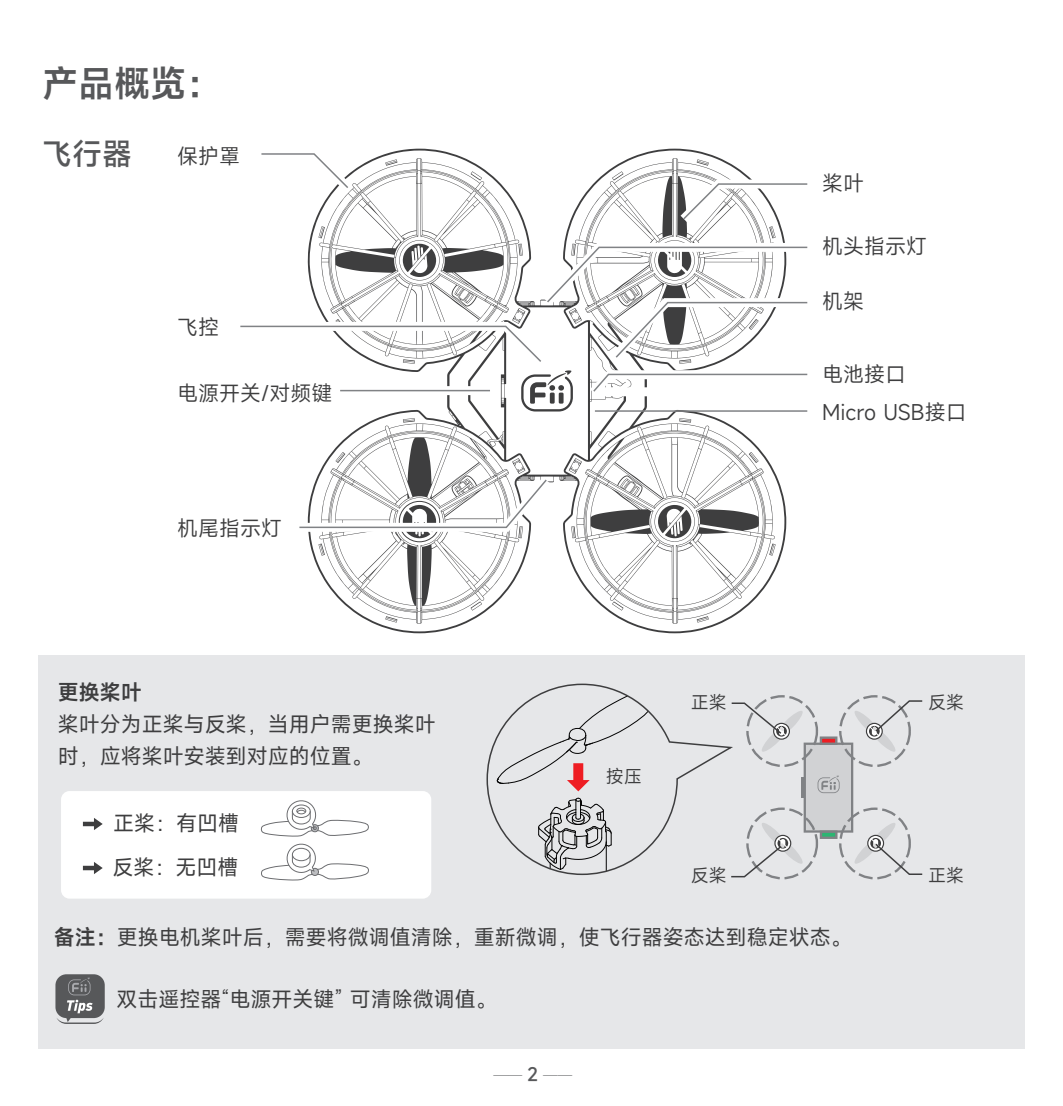
<style>
.page{position:relative;width:1063px;height:1106px;background:#fff}
.page>*{position:absolute;margin:0;border:0;box-sizing:border-box;transform-origin:0 0}
.t1{font:600 36px "Mi Sans";color:#57585a}
.t2{font:500 30px "Mi Sans";color:#57585a}
.t3{font:21px/32.4px "Mi Sans";color:#3e3e3f}
.t4{font:21px/37.2px "Mi Sans";color:#3e3e3f}
.t5{font:600 21px "Mi Sans";color:#3e3e3f}
.t6{font:18px "Mi Sans";color:#3e3e3f}
.t7{font:200 14.4px "Mi Sans";color:#57585a}
.s1{font-weight:600}
.s2{font-weight:500;font-size:18px}
</style>
<div class="page">
<svg style="left:373px;top:411px;width:413px;height:222px"></svg>
<svg style="left:569px;top:418px;width:207px;height:205px"></svg>
<svg style="left:299px;top:418px;width:260px;height:205px"></svg>
<hr style="left:595px;top:410px;width:212px;height:2px;background:#808285">
<svg style="left:240px;top:148px;width:568px;height:263px"></svg>
<hr style="left:340px;top:390px;width:150px;height:1px;background:#808285">
<div style="left:38px;top:655px;width:987px;height:393px;background:#e6e7e9"></div>
<div style="left:61px;top:791px;width:370px;height:107px;background:#fff;border-radius:8px"></div>
<div style="left:804px;top:742px;width:49px;height:90px;background:#d1d2d4;border:2px solid #808285"></div>
<div style="left:820px;top:736px;width:17px;height:9px;background:#ee1d23;border:2px solid #808285"></div>
<div style="left:820px;top:830px;width:18px;height:9px;background:#2bb572;border:2px solid #808285"></div>
<svg style="left:818px;top:775px;width:22px;height:18px"></svg>
<hr style="left:801px;top:777px;width:4px;height:21px;background:#808285">
<div style="left:839px;top:695px;width:72px;height:72px;border:2px dashed #808285;border-radius:50%"></div>
<div style="left:746px;top:695px;width:72px;height:72px;border:2px dashed #808285;border-radius:50%"></div>
<div style="left:839px;top:807px;width:72px;height:72px;border:2px dashed #808285;border-radius:50%"></div>
<div style="left:746px;top:807px;width:72px;height:72px;border:2px dashed #808285;border-radius:50%"></div>
<svg style="left:733px;top:701px;width:71px;height:52px"></svg>
<svg style="left:731px;top:821px;width:73px;height:57px"></svg>
<svg style="left:853px;top:699px;width:70px;height:54px"></svg>
<svg style="left:853px;top:821px;width:70px;height:54px"></svg>
<svg style="left:260px;top:800px;width:109px;height:80px"></svg>
<svg style="left:486px;top:683px;width:247px;height:192px"></svg>
<svg style="left:83px;top:818px;width:20px;height:12px"></svg>
<svg style="left:83px;top:862px;width:20px;height:12px"></svg>
<div style="left:55px;top:974px;width:50px;height:44px;background:#57585a;border-radius:11px"></div>
<svg style="left:56px;top:977px;width:48px;height:46px"></svg>
<h1 class="t1" style="left:42px;top:59px;width:181px">产品概览：</h1>
<h2 class="t2" style="left:42px;top:134px;width:91px">飞行器</h2>
<p class="t4" style="left:177px;top:137px;width:65px">保护罩</p>
<p class="t4" style="left:177px;top:308px;width:44px">飞控</p>
<p class="t4" style="left:177px;top:374px;width:157px">电源开关/对频键</p>
<p class="t4" style="left:177px;top:509px;width:107px">机尾指示灯</p>
<p class="t5" style="left:58px;top:677px;width:86px">更换桨叶</p>
<p class="t3" style="left:58px;top:707px;width:380px">桨叶分为正桨与反桨，当用户需更换桨叶时，应将桨叶安装到对应的位置。</p>
<p class="t3" style="left:112px;top:800px;width:128px;line-height:44.4px">正桨：有凹槽反桨：无凹槽</p>
<p class="t4" style="left:822px;top:165px;width:43px">桨叶</p>
<p class="t4" style="left:822px;top:228px;width:106px">机头指示灯</p>
<p class="t4" style="left:822px;top:282px;width:43px">机架</p>
<p class="t4" style="left:822px;top:356px;width:146px">电池接口<br>Micro USB接口</p>
<p class="t6" style="left:606px;top:764px;width:37px">按压</p>
<p class="t6" style="left:691px;top:690px;width:37px">正桨</p>
<p class="t6" style="left:691px;top:863px;width:37px">反桨</p>
<p class="t6" style="left:928px;top:690px;width:37px">反桨</p>
<p class="t6" style="left:928px;top:863px;width:37px">正桨</p>
<p class="t3" style="left:54px;top:921px;width:799px"><span class="s1">备注：</span>更换电机桨叶后，需要将微调值清除，重新微调，使飞行器姿态达到稳定状态。</p>
<p class="t3" style="left:116px;top:982px;width:382px">双击遥控器“电源开关键” 可清除微调值。</p>
<p class="t7" style="left:493px;top:1066px;width:80px">—— <span class="s2">2</span> ——</p>
</div>
